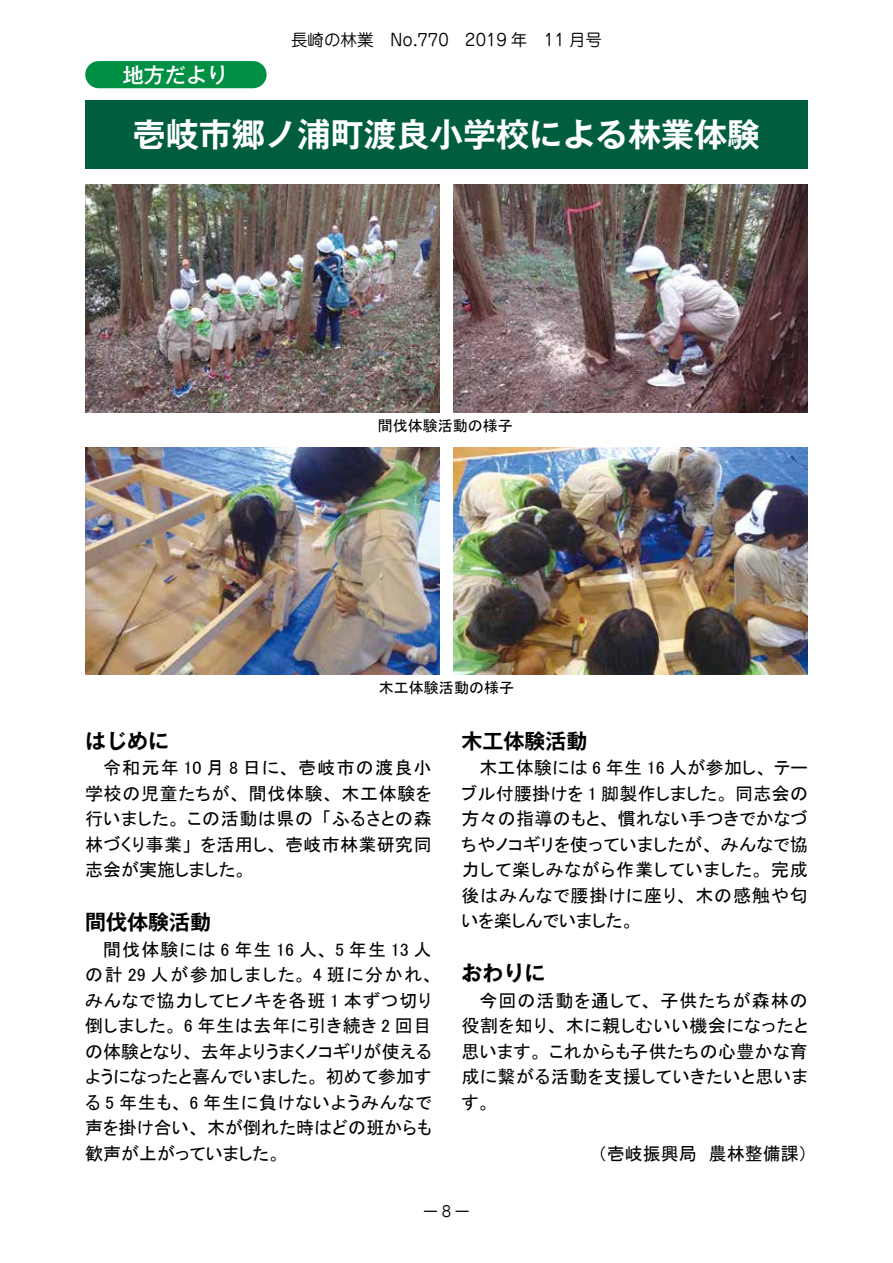
<style>
.page{position:relative;width:893px;height:1263px;background:#fff}
.page>*{position:absolute;margin:0;border:0;box-sizing:border-box;transform-origin:0 0}
.t1{font:700 33px "Gothic MB101 Pro De";color:#fff}
.t2{font:700 21px "Gothic MB101 Pro De";color:#000}
.t3{font:500 21px "Gothic MB101 Pro";color:#fff}
.t4{font:18px/25.5px "MS P Gothic";letter-spacing:.03em;color:#000;text-align:justify}
.t5{font:18px/25.5px "MS P Gothic";letter-spacing:.005em;color:#000}
.t6{font:18px "MS P Gothic";color:#000}
.t7{font:16.5px "Jun 201 Pro";color:#000}
.t8{font:15px "MS P Gothic";color:#000}
.t9{font:15px "Jun 201 Pro";color:#000}
</style>
<div class="page">
<img style="left:85px;top:185px;width:354px;height:227px">
<img style="left:85px;top:448px;width:354px;height:227px">
<img style="left:454px;top:185px;width:354px;height:227px">
<img style="left:454px;top:448px;width:354px;height:227px">
<div style="left:85px;top:61px;width:182px;height:27px;background:#009044;border-radius:14px"></div>
<div style="left:85px;top:100px;width:723px;height:68px;background:#005e3c"></div>
<p class="t3" style="left:123px;top:57px;width:106px">地方だより</p>
<p class="t7" style="left:291px;top:27px;width:312px">長崎の林業　No.770　2019 年　11 月号</p>
<h1 class="t1" style="left:133px;top:107px;width:629px">壱岐市郷ノ浦町渡良小学校による林業体験</h1>
<p class="t8" style="left:378px;top:418px;width:136px">間伐体験活動の様子</p>
<p class="t8" style="left:379px;top:680px;width:137px">木工体験活動の様子</p>
<p class="t2" style="left:85px;top:723px;width:85px">はじめに</p>
<p class="t4" style="left:85px;top:755px;width:348px;text-indent:18px">令和元年 10 月 8 日に、壱岐市の渡良小学校の児童たちが、間伐体験、木工体験を行いました。この活動は県の「ふるさとの森林づくり事業」を活用し、壱岐市林業研究同志会が実施しました。</p>
<p class="t2" style="left:85px;top:905px;width:127px">間伐体験活動</p>
<p class="t5" style="left:85px;top:936px;width:351px;text-indent:18px">間伐体験には 6 年生 16 人、 5 年生 13 人の計 29 人が参加しました。 4 班に分かれ、みんなで協力してヒノキを各班 1 本ずつ切り倒しました。 6 年生は去年に引き続き 2 回目の体験となり、去年よりうまくノコギリが使えるようになったと喜んでいました。初めて参加する 5 年生も、 6 年生に負けないようみんなで声を掛け合い、木が倒れた時はどの班からも歓声が上がっていました。</p>
<p class="t2" style="left:461px;top:723px;width:127px">木工体験活動</p>
<p class="t4" style="left:461px;top:755px;width:348px;text-indent:18px">木工体験には 6 年生 16 人が参加し、テーブル付腰掛けを 1 脚製作しました。同志会の方々の指導のもと、慣れない手つきでかなづちやノコギリを使っていましたが、みんなで協力して楽しみながら作業していました。完成後はみんなで腰掛けに座り、木の感触や匂いを楽しんでいました。</p>
<p class="t2" style="left:461px;top:956px;width:85px">おわりに</p>
<p class="t4" style="left:461px;top:987px;width:348px;text-indent:18px">今回の活動を通して、子供たちが森林の役割を知り、木に親しむいい機会になったと思います。これからも子供たちの心豊かな育成に繋がる活動を支援していきたいと思います。</p>
<p class="t6" style="left:598px;top:1144px;width:211px">（壱岐振興局　農林整備課）</p>
<p class="t9" style="left:423px;top:1199px;width:48px">ー8ー</p>
</div>
